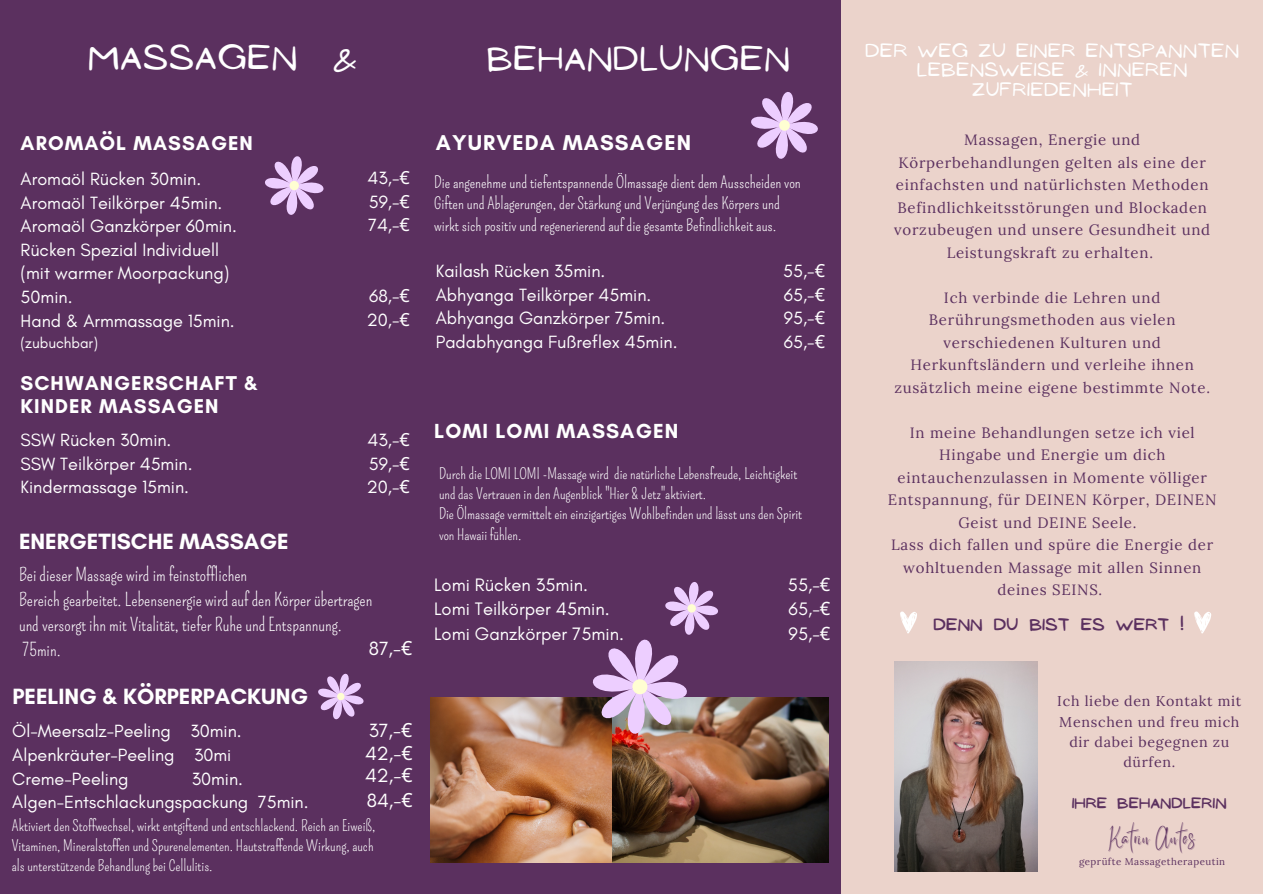
<style>
.page{position:relative;width:1263px;height:894px;background:#fff}
.page>*{position:absolute;margin:0;border:0;box-sizing:border-box;transform-origin:0 0}
.t1{font:31.5px "NF Ananias Regular";letter-spacing:.05em;color:#fff}
.t2{font:700 22.5px "Glacial Indifference";color:#fff}
.t3{font:700 21.9px "Glacial Indifference";letter-spacing:.05em;color:#fff}
.t4{font:700 20.7px "Glacial Indifference";letter-spacing:.05em;color:#fff}
.t5{font:700 20.4px/23.7px "Glacial Indifference";letter-spacing:.05em;color:#fff}
.t6{font:19.5px "Glacial Indifference";color:#fff}
.t7{font:18.3px/24px "Glacial Indifference";color:#fff}
.t8{font:18px/23.7px "Glacial Indifference";color:#fff}
.t9{font:18px/24.8px "Pompiere";color:#fff}
.t10{font:17.7px/19.2px "NF Ananias Regular";letter-spacing:.05em;color:#fff;text-align:center}
.t11{font:16.05px/21.3px "Pompiere";color:#fff}
.t12{font:15px/22.5px "Lora";letter-spacing:.05em;color:#5b305f;text-align:center}
.t13{font:15px/20.2px "Pompiere";color:#fff}
.t14{font:15px "NF Ananias Bold";letter-spacing:.05em;color:#5b305f}
.t15{font:15px "Glacial Indifference";color:#fff}
.t16{font:15px "Better Saturday";letter-spacing:.05em;color:#5b305f}
.t17{font:14.25px/20.2px "Lora";letter-spacing:.05em;color:#5b305f;text-align:center}
.t18{font:13.5px "NF Ananias Bold";letter-spacing:.05em;color:#5b305f}
.t19{font:9.75px "Lora";letter-spacing:.05em;color:#5b305f}
.s1{font-family:"Noto Sans"}
</style>
<div class="page">
<div style="left:0;top:0;width:1263px;height:893px;background:#5b305f"></div>
<div style="left:841px;top:0;width:422px;height:893px;background:#ebd3cb"></div>
<img style="left:894px;top:661px;width:143px;height:210px">
<img style="left:431px;top:697px;width:398px;height:165px">
<svg style="left:318px;top:673px;width:46px;height:47px"></svg>
<svg style="left:265px;top:156px;width:59px;height:59px"></svg>
<svg style="left:751px;top:92px;width:67px;height:67px"></svg>
<svg style="left:576px;top:582px;width:152px;height:168px"></svg>
<svg style="left:900px;top:611px;width:17px;height:22px"></svg>
<svg style="left:1194px;top:611px;width:17px;height:22px"></svg>
<h4 class="t1" style="left:89px;top:40px;width:270px">MASSAGEN &amp;</h4>
<h2 class="t5" style="left:21px;top:130px;width:234px">AROMAÖL MASSAGEN</h2>
<h4 class="t8" style="left:21px;top:167px;width:218px">Aromaöl Rücken 30min.<br>Aromaöl Teilkörper 45min.<br>Aromaöl Ganzkörper 60min.<br>Rücken Spezial Individuell (mit warmer Moorpackung)<br>50min.<br>Hand &amp; Armmassage 15min.</h4>
<h4 class="t15" style="left:21px;top:334px;width:79px">(zubuchbar)</h4>
<h4 class="t8" style="left:368px;top:166px;width:44px;text-align:justify">43,-<span class="s1">€ </span>59,-<span class="s1">€ </span>74,-<span class="s1">€</span></h4>
<h4 class="t8" style="left:367px;top:284px;width:45px">68,-<span class="s1">€<br></span>20,-<span class="s1">€</span></h4>
<h4 class="t5" style="left:21px;top:370px;width:239px">SCHWANGERSCHAFT &amp;<br>KINDER MASSAGEN</h4>
<h4 class="t8" style="left:21px;top:427px;width:173px">SSW Rücken 30min.<br>SSW Teilkörper 45min.<br>Kindermassage 15min.</h4>
<h4 class="t8" style="left:367px;top:427px;width:45px;text-align:justify">43,-<span class="s1">€ </span>59,-<span class="s1">€ </span>20,-<span class="s1">€</span></h4>
<p class="t2" style="left:19px;top:528px;width:271px">ENERGETISCHE MASSAGE</p>
<h4 class="t9" style="left:19px;top:562px;width:355px">Bei dieser Massage wird im feinstofflichen<br>Bereich gearbeitet. Lebensenergie wird auf den Körper übertragen und versorgt ihn mit Vitalität, tiefer Ruhe und Entspannung.<br>75min.</h4>
<h2 class="t6" style="left:369px;top:636px;width:45px">87,-<span class="s1">€</span></h2>
<h4 class="t2" style="left:12px;top:683px;width:297px">PEELING &amp; KÖRPERPACKUNG</h4>
<h6 class="t8" style="left:12px;top:718px;width:231px">Öl-Meersalz-Peeling 30min.<br>Alpenkräuter-Peeling 30mi</h6>
<p class="t8" style="left:12px;top:766px;width:118px">Creme-Peeling</p>
<p class="t6" style="left:369px;top:718px;width:45px">37,-<span class="s1">€</span></p>
<p class="t6" style="left:365px;top:740px;width:49px">42,-<span class="s1">€</span></p>
<h3 class="t6" style="left:365px;top:763px;width:49px">42,-<span class="s1">€</span></h3>
<h6 class="t6" style="left:367px;top:787px;width:47px">84,-<span class="s1">€</span></h6>
<p class="t8" style="left:12px;top:766px;width:298px;text-indent:179px">30min.<br>Algen-Entschlackungspackung 75min.</p>
<p class="t13" style="left:12px;top:815px;width:365px">Aktiviert den Stoffwechsel, wirkt entgiftend und entschlackend. Reich an Eiweiß,<br>Vitaminen, Mineralstoffen und Spurenelementen. Hautstraffende Wirkung, auch als unterstützende Behandlung bei Cellulitis.</p>
<p class="t1" style="left:487px;top:41px;width:304px">BEHANDLUNGEN</p>
<h2 class="t10" style="left:865px;top:42px;width:375px">DER WEG ZU EINER ENTSPANNTEN<br>LEBENSWEISE &amp; INNEREN<br>ZUFRIEDENHEIT</h2>
<h4 class="t12" style="left:894px;top:128px;width:317px">Massagen, Energie und Körperbehandlungen gelten als eine der einfachsten und natürlichsten Methoden Befindlichkeitsstörungen und Blockaden vorzubeugen und unsere Gesundheit und Leistungskraft zu erhalten.</h4>
<h4 class="t12" style="left:894px;top:286px;width:317px">Ich verbinde die Lehren und Berührungsmethoden aus vielen verschiedenen Kulturen und Herkunftsländern und verleihe ihnen zusätzlich meine eigene bestimmte Note.</h4>
<h4 class="t12" style="left:910px;top:421px;width:286px">In meine Behandlungen setze ich viel</h4>
<h4 class="t12" style="left:939px;top:443px;width:228px">Hingabe und Energie um dich</h4>
<h4 class="t12" style="left:897px;top:466px;width:311px">eintauchenzulassen in Momente völliger</h4>
<h4 class="t12" style="left:888px;top:488px;width:330px">Entspannung, für DEINEN Körper, DEINEN</h4>
<h4 class="t12" style="left:958px;top:511px;width:180px">Geist und DEINE Seele.</h4>
<h4 class="t12" style="left:891px;top:533px;width:324px">Lass dich fallen und spüre die Energie der</h4>
<h4 class="t12" style="left:903px;top:556px;width:300px">wohltuenden Massage mit allen Sinnen</h4>
<h4 class="t12" style="left:997px;top:578px;width:106px">deines SEINS.</h4>
<p class="t3" style="left:436px;top:129px;width:257px">AYURVEDA MASSAGEN</p>
<h4 class="t11" style="left:434px;top:172px;width:368px">Die angenehme und tiefentspannende Ölmassage dient dem Ausscheiden von<br>Giften und Ablagerungen, der Stärkung und Verjüngung des Körpers und wirkt sich positiv und regenerierend auf die gesamte Befindlichkeit aus.</h4>
<h2 class="t8" style="left:436px;top:259px;width:243px">Kailash Rücken 35min.<br>Abhyanga Teilkörper 45min.<br>Abhyanga Ganzkörper 75min.<br>Padabhyanga Fußreflex 45min.</h2>
<h4 class="t8" style="left:783px;top:259px;width:43px;text-align:justify">55,-<span class="s1">€ </span>65,-<span class="s1">€ </span>95,-<span class="s1">€ </span>65,-<span class="s1">€</span></h4>
<h2 class="t4" style="left:434px;top:418px;width:246px">LOMI LOMI MASSAGEN</h2>
<h4 class="t13" style="left:439px;top:463px;width:365px">Durch die LOMI LOMI -Massage wird die natürliche Lebensfreude, Leichtigkeit und das Vertrauen in den Augenblick "Hier &amp; Jetz"aktiviert.<br>Die Ölmassage vermittelt ein einzigartiges Wohlbefinden und lässt uns den Spirit von Hawaii fühlen.</h4>
<h4 class="t7" style="left:434px;top:572px;width:191px">Lomi Rücken 35min.<br>Lomi Teilkörper 45min.<br>Lomi Ganzkörper 75min.</h4>
<h4 class="t7" style="left:788px;top:572px;width:44px;text-align:justify">55,-<span class="s1">€ </span>65,-<span class="s1">€ </span>95,-<span class="s1">€</span></h4>
<h6 class="t14" style="left:934px;top:615px;width:251px">DENN DU BIST ES WERT !</h6>
<h2 class="t17" style="left:1057px;top:690px;width:186px">Ich liebe den Kontakt mit<br>Menschen und freu mich dir dabei begegnen zu dürfen.</h2>
<h6 class="t18" style="left:1072px;top:795px;width:156px">IHRE BEHANDLERIN</h6>
<h1 class="t16" style="left:1109px;top:834px;width:88px">Katrin Antes</h1>
<h4 class="t19" style="left:1079px;top:854px;width:148px">geprüfte Massagetherapeutin</h4>
</div>
